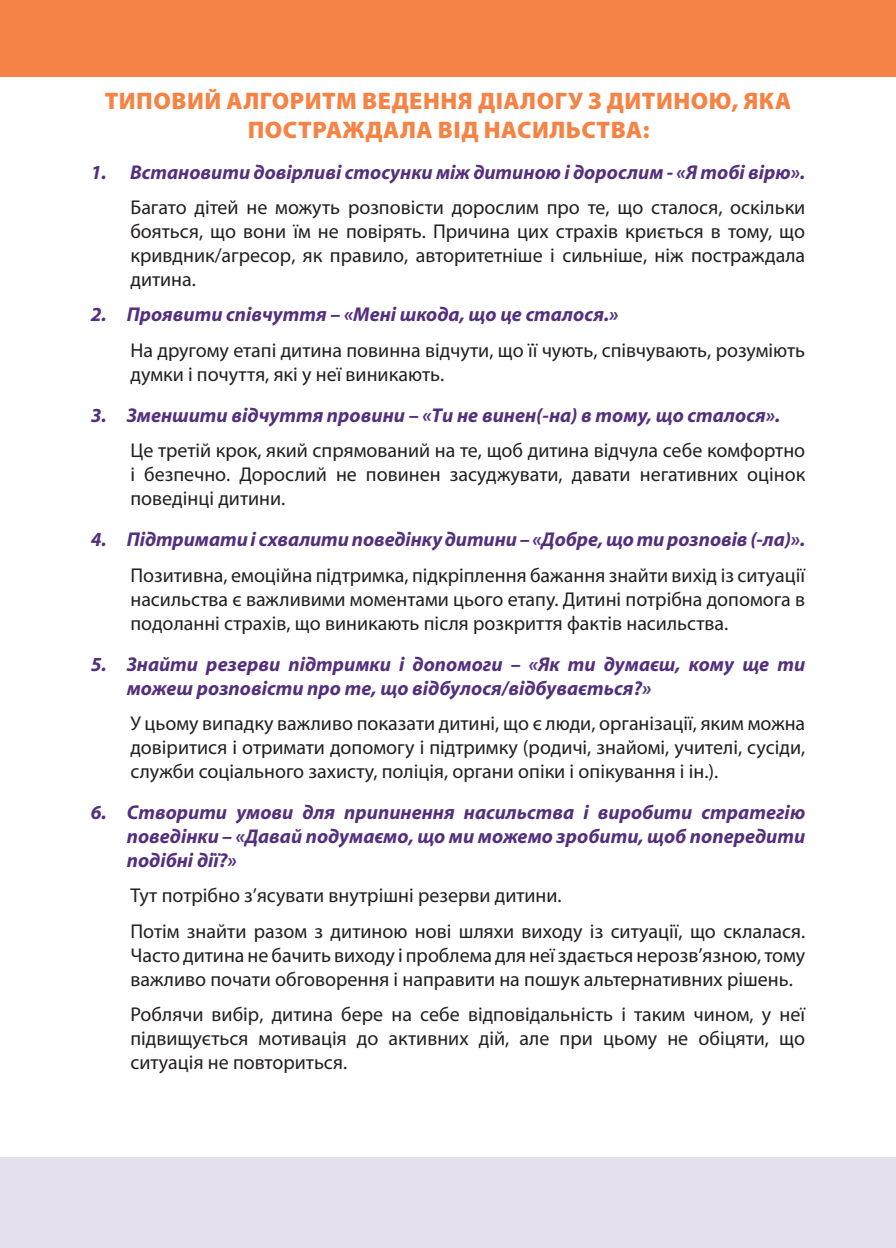
<style>
.page{position:relative;width:896px;height:1248px;background:#fff}
.page>*{position:absolute;margin:0;border:0;box-sizing:border-box;transform-origin:0 0}
.Заглдовок_2{font:900 24px/28.8px "Myriad Pro";letter-spacing:.02em;color:#f58345;text-align:center}
.нумерованный_список{font:20px/24px "Myriad Pro";color:#231f20;text-align:justify}
.t1{font:italic 700 20px/24px "Myriad Pro";color:#532f7e}
</style>
<div class="page">
<div style="left:0;top:1157px;width:896px;height:90px;background:#e5e0eb"></div>
<div style="left:0;top:0;width:896px;height:77px;background:#f58345"></div>
<p class="Заглдовок_2" style="left:105px;top:86px;width:688px">ТИПОВИЙ АЛГОРИТМ ВЕДЕННЯ ДІАЛОГУ З ДИТИНОЮ, ЯКА<br>ПОСТРАЖДАЛА ВІД НАСИЛЬСТВА:</p>
<p class="t1" style="left:91px;top:160px;width:716px">1. Встановити довірливі стосунки між дитиною і дорослим - «Я тобі вірю».</p>
<p class="нумерованный_список" style="left:130px;top:196px;width:676px">Багато дітей не можуть розповісти дорослим про те, що сталося, оскільки бояться, що вони їм не повірять. Причина цих страхів криється в тому, що кривдник/агресор, як правило, авторитетніше і сильніше, ніж постраждала дитина.</p>
<p class="t1" style="left:91px;top:303px;width:529px">2. Проявити співчуття – «Мені шкода, що це сталося.»</p>
<p class="нумерованный_список" style="left:130px;top:338px;width:676px">На другому етапі дитина повинна відчути, що її чують, співчувають, розуміють думки і почуття, які у неї виникають.</p>
<p class="t1" style="left:91px;top:403px;width:691px">3. Зменшити відчуття провини – «Ти не винен(-на) в тому, що сталося».</p>
<p class="нумерованный_список" style="left:130px;top:439px;width:676px">Це третій крок, який спрямований на те, щоб дитина відчула себе комфортно і безпечно. Дорослий не повинен засуджувати, давати негативних оцінок поведінці дитини.</p>
<p class="t1" style="left:91px;top:527px;width:716px">4. Підтримати і схвалити поведінку дитини – «Добре, що ти розповів (-ла)».</p>
<p class="нумерованный_список" style="left:130px;top:563px;width:676px">Позитивна, емоційна підтримка, підкріплення бажання знайти вихід із ситуації насильства є важливими моментами цього етапу. Дитині потрібна допомога в подоланні страхів, що виникають після розкриття фактів насильства.</p>
<p class="t1" style="left:127px;top:652px;width:680px;text-indent:-36px">5. Знайти резерви підтримки і допомоги – «Як ти думаєш, кому ще ти можеш розповісти про те, що відбулося/відбувається?»</p>
<p class="нумерованный_список" style="left:130px;top:711px;width:676px">У цьому випадку важливо показати дитині, що є люди, організації, яким можна довіритися і отримати допомогу і підтримку (родичі, знайомі, учителі, сусіди, служби соціального захисту, поліція, органи опіки і опікування і ін.).</p>
<p class="t1" style="left:127px;top:800px;width:680px;text-align:justify;text-indent:-36px">6. Створити умови для припинення насильства і виробити стратегію поведінки – «Давай подумаємо, що ми можемо зробити, щоб попередити подібні дії?»</p>
<p class="нумерованный_список" style="left:130px;top:884px;width:433px">Тут потрібно з’ясувати внутрішні резерви дитини.</p>
<p class="нумерованный_список" style="left:130px;top:919px;width:676px">Потім знайти разом з дитиною нові шляхи виходу із ситуації, що склалася.<br>Часто дитина не бачить виходу і проблема для неї здається нерозв’язною, тому важливо почати обговорення і направити на пошук альтернативних рішень.</p>
<p class="нумерованный_список" style="left:130px;top:1002px;width:676px">Роблячи вибір, дитина бере на себе відповідальність і таким чином, у неї підвищується мотивація до активних дій, але при цьому не обіцяти, що ситуація не повториться.</p>
</div>
